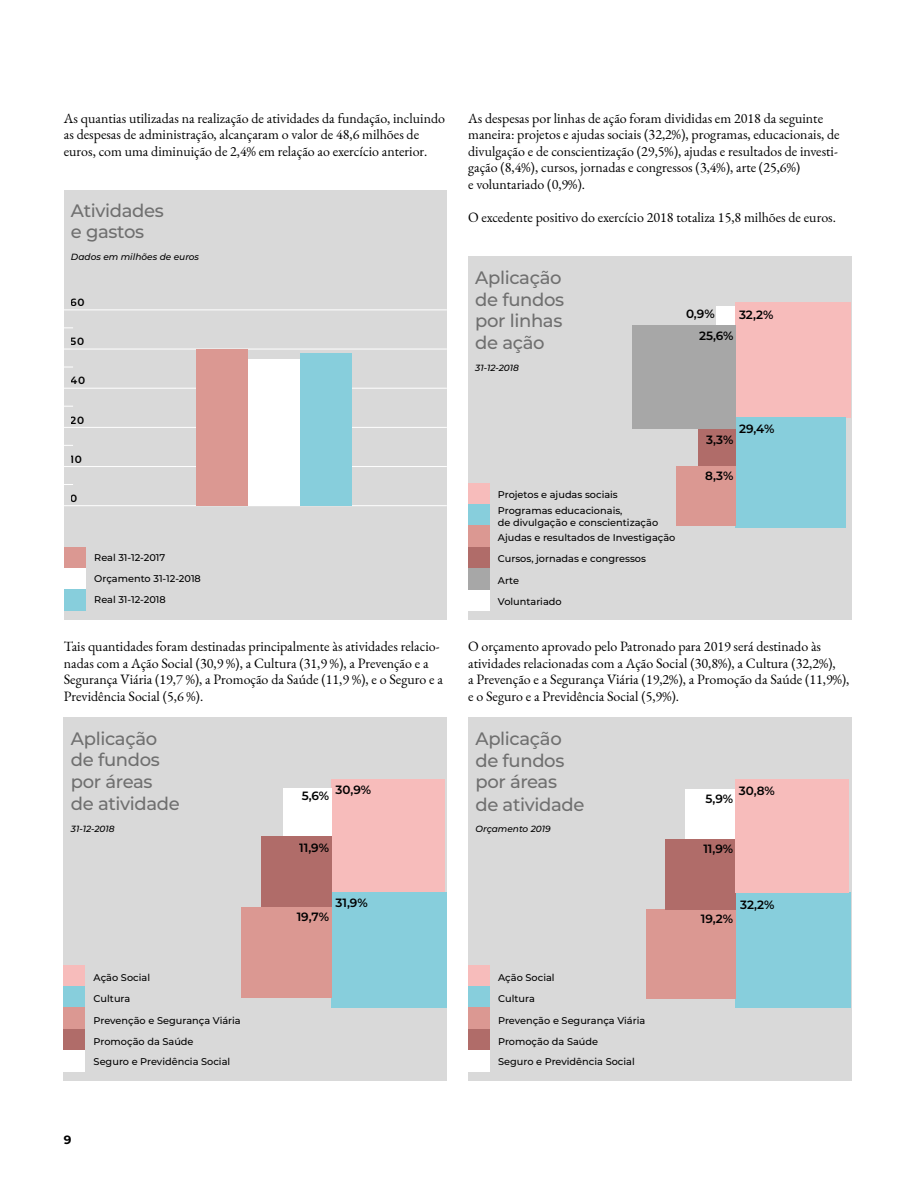
<style>
.page{position:relative;width:915px;height:1191px;background:#fff}
.page>*{position:absolute;margin:0;border:0;box-sizing:border-box;transform-origin:0 0}
.t1{font:500 18px/21.9px "Montserrat";letter-spacing:-.02em;color:#6f6f6f}
.t2{font:13.95px/16.5px "EB Garamond";color:#000}
.t3{font:600 12px "Montserrat";color:#000}
.t4{font:700 12px "Montserrat";color:#000}
.t5{font:600 10.5px "Montserrat";color:#000}
.t6{font:500 9.75px/20.2px "Montserrat";color:#000}
.t7{font:italic 500 9px "Montserrat";color:#000}
</style>
<div class="page">
<div style="left:64px;top:190px;width:382px;height:429px;background:#d9d9d9"></div>
<hr style="left:64px;top:505px;width:382px;height:1px;background:#fff">
<hr style="left:64px;top:466px;width:382px;height:1px;background:#fff">
<hr style="left:64px;top:427px;width:382px;height:1px;background:#fff">
<hr style="left:64px;top:388px;width:382px;height:1px;background:#fff">
<hr style="left:64px;top:349px;width:382px;height:1px;background:#fff">
<hr style="left:64px;top:310px;width:382px;height:1px;background:#fff">
<div style="left:196px;top:349px;width:52px;height:156px;background:#db9892"></div>
<div style="left:248px;top:359px;width:52px;height:146px;background:#fff"></div>
<div style="left:300px;top:353px;width:51px;height:152px;background:#87cedc"></div>
<div style="left:64px;top:547px;width:22px;height:21px;background:#db9892"></div>
<div style="left:64px;top:568px;width:22px;height:21px;background:#fff"></div>
<div style="left:64px;top:589px;width:22px;height:22px;background:#87cedc"></div>
<div style="left:468px;top:717px;width:383px;height:363px;background:#d9d9d9"></div>
<div style="left:735px;top:892px;width:116px;height:116px;background:#87cedc"></div>
<div style="left:646px;top:909px;width:89px;height:89px;background:#db9892"></div>
<div style="left:685px;top:789px;width:49px;height:50px;background:#fff"></div>
<div style="left:665px;top:839px;width:70px;height:70px;background:#b06c69"></div>
<div style="left:735px;top:779px;width:113px;height:113px;background:#f7bcbb"></div>
<div style="left:64px;top:717px;width:382px;height:363px;background:#d9d9d9"></div>
<div style="left:331px;top:779px;width:114px;height:113px;background:#f7bcbb"></div>
<div style="left:283px;top:788px;width:48px;height:49px;background:#fff"></div>
<div style="left:331px;top:892px;width:115px;height:115px;background:#87cedc"></div>
<div style="left:241px;top:907px;width:90px;height:90px;background:#db9892"></div>
<div style="left:261px;top:837px;width:70px;height:70px;background:#b06c69"></div>
<div style="left:64px;top:965px;width:21px;height:21px;background:#f7bcbb"></div>
<div style="left:64px;top:986px;width:21px;height:21px;background:#87cedc"></div>
<div style="left:64px;top:1029px;width:21px;height:21px;background:#b06c69"></div>
<div style="left:64px;top:1007px;width:21px;height:22px;background:#db9892"></div>
<div style="left:64px;top:1050px;width:21px;height:21px;background:#fff"></div>
<div style="left:468px;top:965px;width:21px;height:21px;background:#f7bcbb"></div>
<div style="left:468px;top:986px;width:21px;height:21px;background:#87cedc"></div>
<div style="left:468px;top:1029px;width:21px;height:21px;background:#b06c69"></div>
<div style="left:468px;top:1007px;width:21px;height:22px;background:#db9892"></div>
<div style="left:468px;top:1050px;width:21px;height:21px;background:#fff"></div>
<div style="left:468px;top:256px;width:382px;height:363px;background:#d9d9d9"></div>
<div style="left:735px;top:302px;width:115px;height:116px;background:#f7bcbb"></div>
<div style="left:735px;top:417px;width:110px;height:111px;background:#87cedc"></div>
<div style="left:676px;top:466px;width:59px;height:59px;background:#db9892"></div>
<div style="left:697px;top:428px;width:38px;height:38px;background:#b06c69"></div>
<div style="left:631px;top:325px;width:104px;height:103px;background:#a7a7a7"></div>
<div style="left:468px;top:483px;width:21px;height:21px;background:#f7bcbb"></div>
<div style="left:468px;top:504px;width:21px;height:22px;background:#87cedc"></div>
<div style="left:468px;top:547px;width:21px;height:21px;background:#b06c69"></div>
<div style="left:468px;top:526px;width:21px;height:21px;background:#db9892"></div>
<div style="left:468px;top:589px;width:21px;height:22px;background:#fff"></div>
<div style="left:468px;top:568px;width:21px;height:21px;background:#a7a7a7"></div>
<div style="left:716px;top:306px;width:19px;height:19px;background:#fff"></div>
<p class="t2" style="left:64px;top:110px;width:382px">As quantias utilizadas na realização de atividades da fundação, incluindo as despesas de administração, alcançaram o valor de 48,6 milhões de euros, com uma diminuição de 2,4% em relação ao exercício anterior.</p>
<p class="t1" style="left:71px;top:199px;width:94px">Atividades e gastos</p>
<p class="t7" style="left:71px;top:250px;width:130px">Dados em milhões de euros</p>
<p class="t5" style="left:71px;top:294px;width:15px">60</p>
<p class="t5" style="left:71px;top:333px;width:15px">50</p>
<p class="t5" style="left:71px;top:373px;width:16px">40</p>
<p class="t5" style="left:71px;top:412px;width:15px">20</p>
<p class="t5" style="left:71px;top:451px;width:13px">10</p>
<p class="t2" style="left:468px;top:110px;width:373px">As despesas por linhas de ação foram divididas em 2018 da seguinte maneira: projetos e ajudas sociais (32,2%), programas, educacionais, de divulgação e de conscientização (29,5%), ajudas e resultados de investi&shy;gação (8,4%), cursos, jornadas e congressos (3,4%), arte (25,6%)<br>e voluntariado (0,9%).</p>
<p class="t2" style="left:468px;top:209px;width:369px">O excedente positivo do exercício 2018 totaliza 15,8 milhões de euros.</p>
<p class="t1" style="left:475px;top:266px;width:90px">Aplicação de fundos por linhas de ação</p>
<p class="t7" style="left:475px;top:361px;width:45px">31-12-2018</p>
<p class="t3" style="left:685px;top:305px;width:30px">0,9%</p>
<p class="t3" style="left:738px;top:306px;width:36px">32,2%</p>
<p class="t3" style="left:698px;top:327px;width:36px">25,6%</p>
<p class="t3" style="left:738px;top:420px;width:37px">29,4%</p>
<p class="t3" style="left:706px;top:432px;width:29px">3,3%</p>
<p class="t3" style="left:705px;top:467px;width:30px">8,3%</p>
<p class="t6" style="left:497px;top:486px;width:126px;line-height:16px">Projetos e ajudas sociais<br>Programas educacionais,</p>
<p class="t6" style="left:497px;top:514px;width:179px;line-height:15.3px">de divulgação e conscientização<br>Ajudas e resultados de Investigação</p>
<p class="t6" style="left:497px;top:547px;width:149px">Cursos, jornadas e congressos</p>
<p class="t6" style="left:497px;top:591px;width:65px">Voluntariado</p>
<p class="t5" style="left:71px;top:491px;width:9px">0</p>
<p class="t6" style="left:94px;top:546px;width:108px;line-height:21.3px">Real 31-12-2017<br>Orçamento 31-12-2018<br>Real 31-12-2018</p>
<p class="t2" style="left:64px;top:638px;width:380px">Tais quantidades foram destinadas principalmente às atividades relacio&shy;nadas com a Ação Social (30,9 %), a Cultura (31,9 %), a Prevenção e a Segurança Viária (19,7 %), a Promoção da Saúde (11,9 %), e o Seguro e a Previdência Social (5,6 %).</p>
<p class="t2" style="left:468px;top:638px;width:383px">O orçamento aprovado pelo Patronado para 2019 será destinado às atividades relacionadas com a Ação Social (30,8%), a Cultura (32,2%),<br>a Prevenção e a Segurança Viária (19,2%), a Promoção da Saúde (11,9%), e o Seguro e a Previdência Social (5,9%).</p>
<p class="t1" style="left:475px;top:727px;width:110px">Aplicação de fundos por áreas de atividade</p>
<p class="t7" style="left:475px;top:822px;width:77px">Orçamento 2019</p>
<p class="t6" style="left:497px;top:569px;width:23px">Arte</p>
<p class="t1" style="left:71px;top:726px;width:110px">Aplicação de fundos por áreas de atividade</p>
<p class="t7" style="left:71px;top:822px;width:45px">31-12-2018</p>
<p class="t3" style="left:335px;top:781px;width:37px">30,9%</p>
<p class="t3" style="left:738px;top:782px;width:37px">30,8%</p>
<p class="t3" style="left:301px;top:787px;width:29px">5,6%</p>
<p class="t3" style="left:705px;top:790px;width:29px">5,9%</p>
<p class="t6" style="left:94px;top:966px;width:58px">Ação Social</p>
<p class="t6" style="left:94px;top:988px;width:38px">Cultura</p>
<p class="t6" style="left:94px;top:1010px;width:148px">Prevenção e Segurança Viária<br>Promoção da Saúde<br>Seguro e Previdência Social</p>
<p class="t4" style="left:64px;top:1131px;width:9px">9</p>
<p class="t3" style="left:299px;top:839px;width:31px">11,9%</p>
<p class="t3" style="left:335px;top:894px;width:34px">31,9%</p>
<p class="t3" style="left:296px;top:908px;width:34px">19,7%</p>
<p class="t6" style="left:498px;top:966px;width:58px">Ação Social</p>
<p class="t6" style="left:498px;top:988px;width:38px">Cultura</p>
<p class="t6" style="left:498px;top:1010px;width:148px">Prevenção e Segurança Viária<br>Promoção da Saúde<br>Seguro e Previdência Social</p>
<p class="t3" style="left:703px;top:840px;width:31px">11,9%</p>
<p class="t3" style="left:739px;top:896px;width:36px">32,2%</p>
<p class="t3" style="left:700px;top:910px;width:34px">19,2%</p>
</div>
